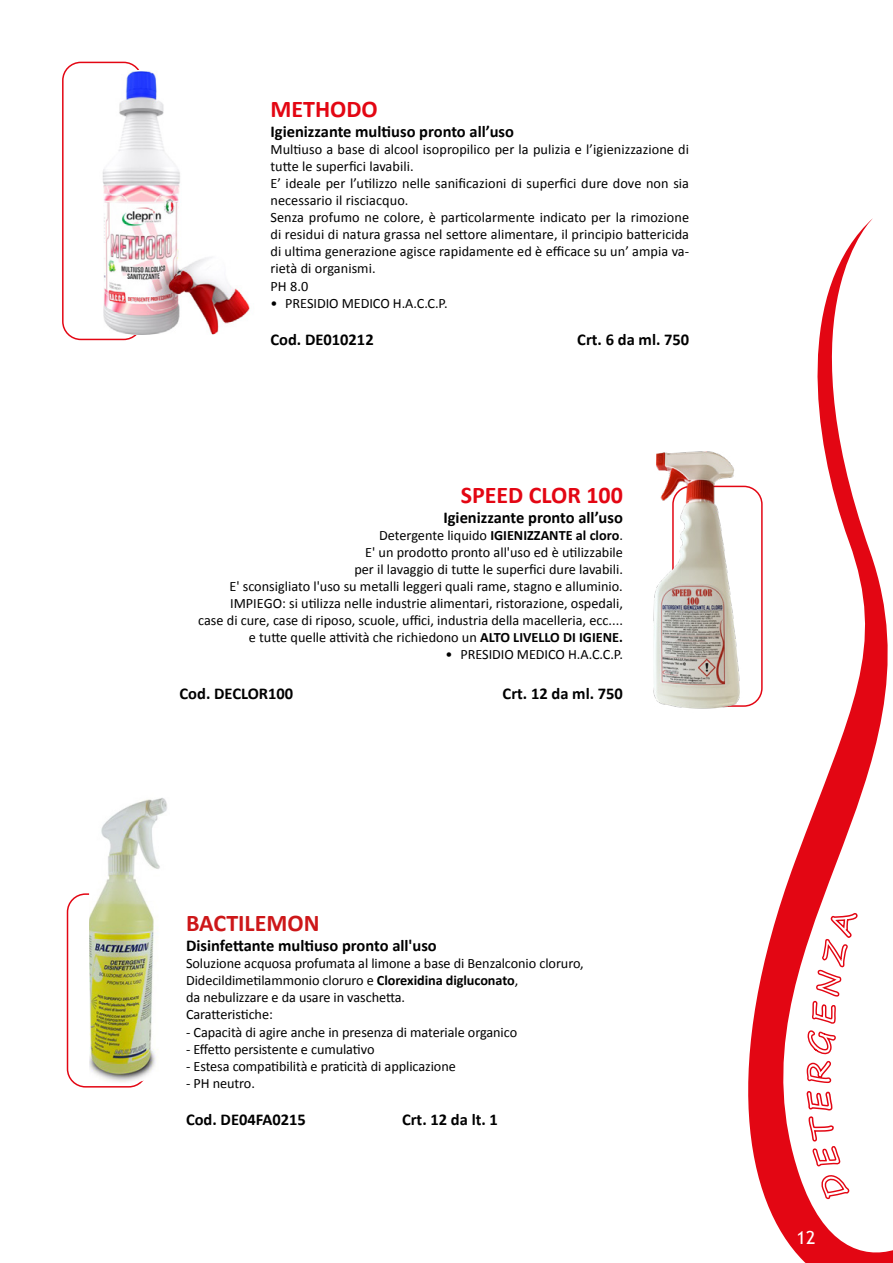
<style>
.page{position:relative;width:893px;height:1263px;background:#fff}
.page>*{position:absolute;margin:0;border:0;box-sizing:border-box;transform-origin:0 0}
.t1{font:700 24px "Calibri";color:#e30613}
.t2{font:700 24px "Calibri";color:#cd1719}
.t3{font:18px "Trebuchet MS";color:#fff}
.t4{font:700 16.5px "Calibri";color:#000}
.t5{font:14.25px/17.1px "Calibri";color:#000}
.s1{font-weight:700}
</style>
<div class="page">
<svg style="left:748px;top:218px;width:145px;height:1045px"></svg>
<div style="left:672px;top:486px;width:91px;height:221px;border:2px solid #e30613;border-radius:18px"></div>
<img style="left:653px;top:445px;width:97px;height:267px">
<div style="left:62px;top:62px;width:80px;height:278px;border:2px solid #e30613;border-radius:18px"></div>
<img style="left:102px;top:71px;width:148px;height:263px">
<div style="left:67px;top:893px;width:81px;height:194px;border:2px solid #e30613;border-radius:18px"></div>
<img style="left:89px;top:798px;width:78px;height:285px">
<svg style="left:807px;top:1091px;width:42px;height:109px"></svg>
<svg style="left:807px;top:1061px;width:24px;height:21px"></svg>
<svg style="left:807px;top:1031px;width:28px;height:23px"></svg>
<svg style="left:811px;top:908px;width:46px;height:115px"></svg>
<h1 class="t1" style="left:270px;top:94px;width:109px">METHODO</h1>
<p class="t4" style="left:270px;top:121px;width:245px">Igienizzante multiuso pronto all’uso</p>
<p class="t5" style="left:270px;top:141px;width:420px">Multiuso a base di alcool isopropilico per la pulizia e l’igienizzazione di tutte le superfici lavabili.<br>E’ ideale per l’utilizzo nelle sanificazioni di superfici dure dove non sia necessario il risciacquo.<br>Senza profumo ne colore, è particolarmente indicato per la rimozione di residui di natura grassa nel settore alimentare, il principio battericida di ultima generazione agisce rapidamente ed è efficace su un’ ampia va&shy;rietà di organismi.<br>PH 8.0</p>
<p class="t5" style="left:270px;top:294px;width:179px">• PRESIDIO MEDICO H.A.C.C.P.</p>
<p class="t4" style="left:270px;top:329px;width:105px">Cod. DE010212</p>
<p class="t4" style="left:577px;top:329px;width:113px">Crt. 6 da ml. 750</p>
<h1 class="t1" style="left:461px;top:479px;width:164px">SPEED CLOR 100</h1>
<p class="t4" style="left:443px;top:506px;width:181px">Igienizzante pronto all’uso</p>
<p class="t5" style="left:198px;top:526px;width:426px;text-align:right">Detergente liquido <span class="s1">IGIENIZZANTE al cloro</span>.<br>E' un prodotto pronto all'uso ed è utilizzabile<br>per il lavaggio di tutte le superfici dure lavabili.<br>E' sconsigliato l'uso su metalli leggeri quali rame, stagno e alluminio.<br>IMPIEGO: si utilizza nelle industrie alimentari, ristorazione, ospedali,<br>case di cure, case di riposo, scuole, uffici, industria della macelleria, ecc.... e tutte quelle attività che richiedono un <span class="s1">ALTO LIVELLO DI IGIENE.</span></p>
<p class="t5" style="left:446px;top:646px;width:179px">• PRESIDIO MEDICO H.A.C.C.P.</p>
<p class="t4" style="left:180px;top:683px;width:115px">Cod. DECLOR100</p>
<p class="t4" style="left:503px;top:683px;width:122px">Crt. 12 da ml. 750</p>
<h1 class="t2" style="left:186px;top:908px;width:135px">BACTILEMON</h1>
<p class="t4" style="left:186px;top:935px;width:252px">Disinfettante multiuso pronto all'uso</p>
<p class="t5" style="left:186px;top:955px;width:399px">Soluzione acquosa profumata al limone a base di Benzalconio cloruro, Didecildimetilammonio cloruro e <span class="s1">Clorexidina digluconato</span>,<br>da nebulizzare e da usare in vaschetta.<br>Caratteristiche:</p>
<p class="t5" style="left:186px;top:1023px;width:333px">- Capacità di agire anche in presenza di materiale organico</p>
<p class="t5" style="left:186px;top:1040px;width:190px">- Effetto persistente e cumulativo</p>
<p class="t5" style="left:186px;top:1057px;width:271px">- Estesa compatibilità e praticità di applicazione</p>
<p class="t5" style="left:186px;top:1074px;width:70px">- PH neutro.</p>
<p class="t4" style="left:186px;top:1109px;width:121px">Cod. DE04FA0215</p>
<p class="t4" style="left:402px;top:1109px;width:97px">Crt. 12 da lt. 1</p>
<p class="t3" style="left:797px;top:1227px;width:20px">12</p>
</div>
